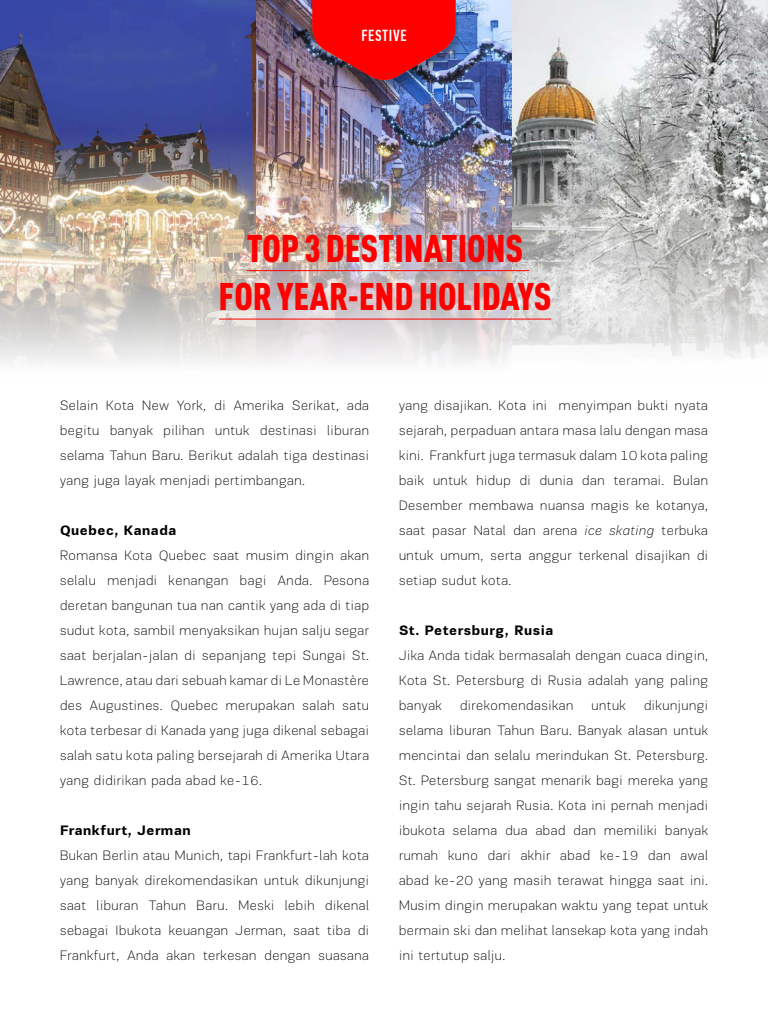
<style>
.page{position:relative;width:768px;height:1024px;background:#fff}
.page>*{position:absolute;margin:0;border:0;box-sizing:border-box;transform-origin:0 0}
.t1{font:900 38px/48px "DIN Cond";color:#f00;text-align:center}
.t2{font:500 16px "PF Din Text Comp Pro";letter-spacing:.05em;color:#fff}
.t3{font:100 14px/25px "PF Encore Sans Pro";letter-spacing:.04em;color:#000;text-align:justify}
.t4{font:700 14px "PF Encore Sans Pro";letter-spacing:.04em;color:#000}
.s1{font-style:italic}
</style>
<div class="page">
<img style="left:0;top:0;width:768px;height:363px">
<div style="left:302px;top:3px;width:163px;height:98px;background:#000;opacity:.4"></div>
<img style="left:312px;top:0;width:144px;height:84px">
<hr style="left:247px;top:270px;width:282px;height:1px;background:#f00">
<hr style="left:219px;top:319px;width:332px;height:1px;background:#f00">
<p class="t2" style="left:361px;top:26px;width:47px">FESTIVE</p>
<h1 class="t1" style="left:219px;top:223px;width:335px">TOP 3 DESTINATIONS<br>FOR YEAR-END HOLIDAYS</h1>
<p class="t3" style="left:60px;top:393px;width:310px">Selain Kota New York, di Amerika Serikat, ada begitu banyak pilihan untuk destinasi liburan selama Tahun Baru. Berikut adalah tiga destinasi yang juga layak menjadi pertimbangan.</p>
<p class="t4" style="left:60px;top:522px;width:118px">Quebec, Kanada</p>
<p class="t3" style="left:60px;top:543px;width:311px">Romansa Kota Quebec saat musim dingin akan selalu menjadi kenangan bagi Anda. Pesona deretan bangunan tua nan cantik yang ada di tiap sudut kota, sambil menyaksikan hujan salju segar saat berjalan-jalan di sepanjang tepi Sungai St.<br>Lawrence, atau dari sebuah kamar di Le Monastère des Augustines. Quebec merupakan salah satu kota terbesar di Kanada yang juga dikenal sebagai salah satu kota paling bersejarah di Amerika Utara yang didirikan pada abad ke-16.</p>
<p class="t4" style="left:60px;top:822px;width:132px">Frankfurt, Jerman</p>
<p class="t3" style="left:60px;top:843px;width:311px">Bukan Berlin atau Munich, tapi Frankfurt-lah kota yang banyak direkomendasikan untuk dikunjungi saat liburan Tahun Baru. Meski lebih dikenal sebagai Ibukota keuangan Jerman, saat tiba di Frankfurt, Anda akan terkesan dengan suasana</p>
<p class="t3" style="left:399px;top:393px;width:311px">yang disajikan. Kota ini menyimpan bukti nyata sejarah, perpaduan antara masa lalu dengan masa kini. Frankfurt juga termasuk dalam 10 kota paling baik untuk hidup di dunia dan teramai. Bulan Desember membawa nuansa magis ke kotanya, saat pasar Natal dan arena <span class="s1">ice skating</span> terbuka untuk umum, serta anggur terkenal disajikan di setiap sudut kota.</p>
<p class="t4" style="left:399px;top:622px;width:156px">St. Petersburg, Rusia</p>
<p class="t3" style="left:399px;top:643px;width:311px">Jika Anda tidak bermasalah dengan cuaca dingin, Kota St. Petersburg di Rusia adalah yang paling banyak</p>
<p class="t3" style="left:399px;top:693px;width:311px;text-indent:245px">dikunjungi selama liburan Tahun Baru. Banyak alasan untuk mencintai dan selalu merindukan St. Petersburg.<br>St. Petersburg sangat menarik bagi mereka yang ingin tahu sejarah Rusia. Kota ini pernah menjadi ibukota selama dua abad dan memiliki banyak rumah kuno dari akhir abad ke-19 dan awal abad ke-20 yang masih terawat hingga saat ini.<br>Musim dingin merupakan waktu yang tepat untuk bermain ski dan melihat lansekap kota yang indah ini tertutup salju.</p>
<p class="t3" style="left:460px;top:693px;width:115px">direkomendasikan</p>
<p class="t3" style="left:591px;top:693px;width:36px">untuk</p>
</div>
